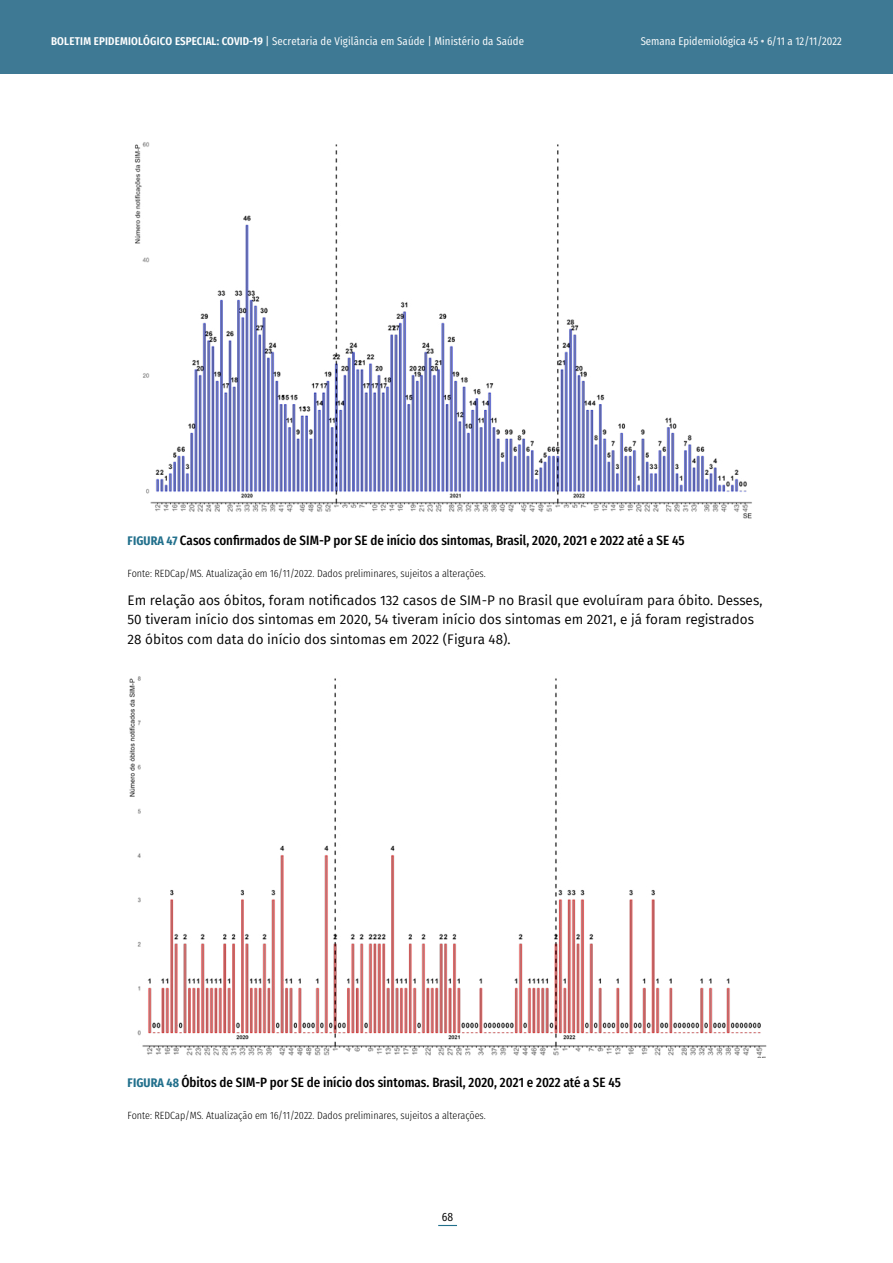
<style>
.page{position:relative;width:893px;height:1263px;background:#fff}
.page>*{position:absolute;margin:0;border:0;box-sizing:border-box;transform-origin:0 0}
.t1{font:13.5px/19.5px "Fira Sans";color:#000}
.t2{font:500 13.5px "Fira Sans Condensed";color:#000}
.t3{font:12px "Fira Sans Condensed";color:#000}
.t4{font:11.25px "Fira Sans Condensed";letter-spacing:.01em;color:#fff}
.t5{font:300 10.5px "Fira Sans Condensed";color:#000}
.s1{font-weight:600}
.s2{font-style:inherit}
.s3{font-weight:600;color:#e2e6eb}
.s4{font-weight:700;font-size:12.45px;color:#22708c}
</style>
<div class="page">
<div style="left:0;top:0;width:893px;height:74px;background:#3e7994"></div>
<svg style="left:438px;top:1225px;width:19px;height:1px"></svg>
<img style="left:129px;top:676px;width:638px;height:381px">
<img style="left:134px;top:142px;width:618px;height:377px">
<p class="t4" style="left:51px;top:30px;width:474px"><span class="s1">BOLETIM EPIDEMIOLÓGICO ESPECIAL: COVID-19</span> <span class="s2">|</span> Secretaria de Vigilância em Saúde | Ministério da Saúde</p>
<p class="t4" style="left:641px;top:30px;width:203px">Semana Epidemiológica 45 <span class="s3">•</span> 6/11 a 12/11/2022</p>
<p class="t2" style="left:128px;top:528px;width:558px"><span class="s4">FIGURA 47</span> Casos confirmados de SIM-P por SE de início dos sintomas, Brasil, 2020, 2021 e 2022 até a SE 45</p>
<p class="t5" style="left:128px;top:563px;width:360px">Fonte: REDCap/MS. Atualização em 16/11/2022. Dados preliminares, sujeitos a alterações.</p>
<p class="t1" style="left:128px;top:590px;width:636px">Em relação aos óbitos, foram notificados 132 casos de SIM-P no Brasil que evoluíram para óbito. Desses,<br>50 tiveram início dos sintomas em 2020, 54 tiveram início dos sintomas em 2021, e já foram registrados<br>28 óbitos com data do início dos sintomas em 2022 (Figura 48).</p>
<p class="t2" style="left:128px;top:1070px;width:495px"><span class="s4">FIGURA 48</span> Óbitos de SIM-P por SE de início dos sintomas. Brasil, 2020, 2021 e 2022 até a SE 45</p>
<p class="t5" style="left:128px;top:1105px;width:360px">Fonte: REDCap/MS. Atualização em 16/11/2022. Dados preliminares, sujeitos a alterações.</p>
<p class="t3" style="left:442px;top:1205px;width:13px">68</p>
</div>
